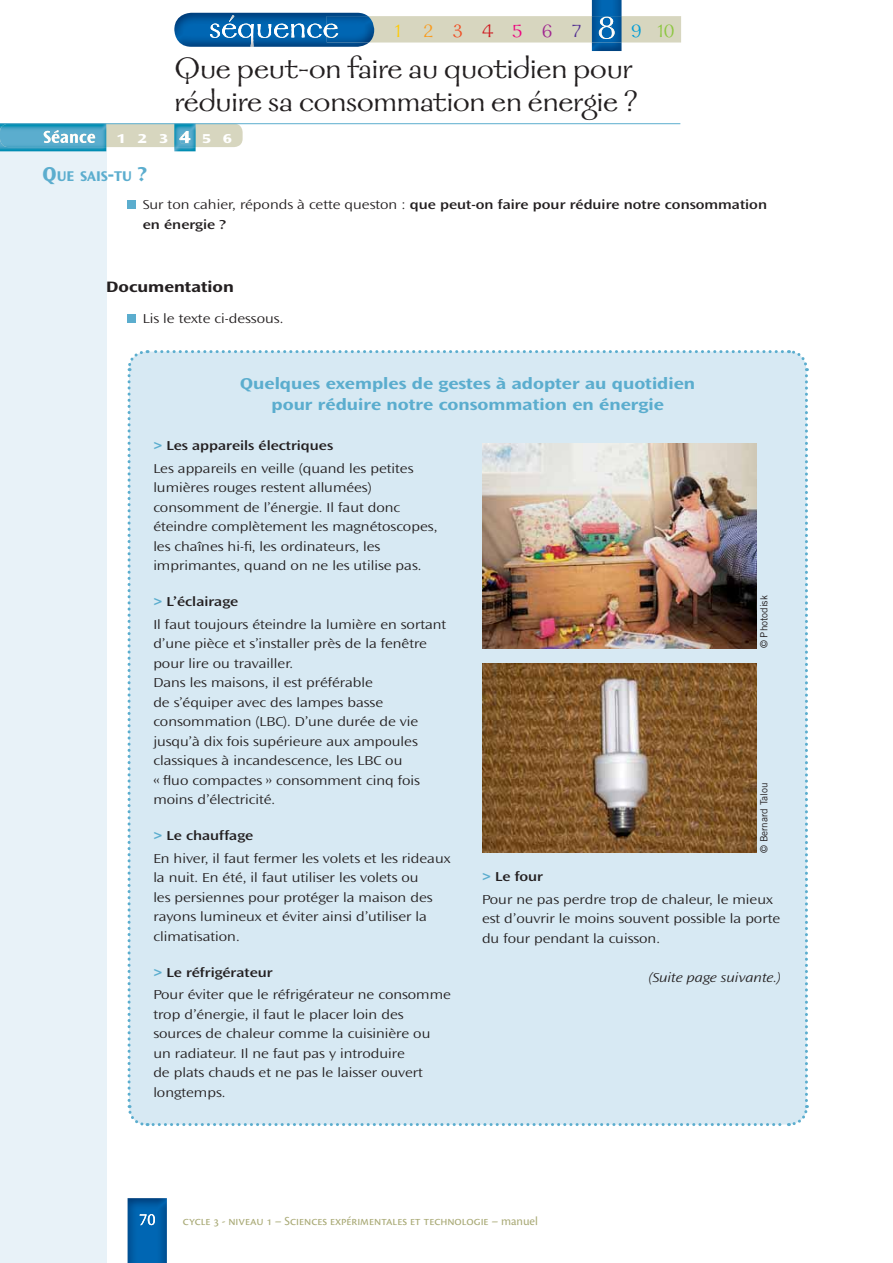
<style>
.page{position:relative;width:893px;height:1263px;background:#fff}
.page>*{position:absolute;margin:0;border:0;box-sizing:border-box;transform-origin:0 0}
.t1{font:33px/33px "Galahad Std";color:#231f20}
.t2{font:21px "Galahad Std";letter-spacing:.94em;color:#8cc63f}
.t3{font:700 expanded 16.5px/21px "Ocean Sans Std";color:#5badce;text-align:center}
.t4{font:700 expanded 15.75px "Ocean Sans Std";color:#231f20}
.t5{font:700 semi-expanded 14.7px "Ocean Sans Std";color:#5badce}
.t6{font:300 expanded 13.5px/19.5px "Ocean Sans Std";color:#231f20}
.t7{font:600 expanded 13.5px/19.5px "Ocean Sans Std";color:#231f20}
.t8{font:italic 300 expanded 13.5px "Ocean Sans Std";color:#231f20}
.t9{font:800 expanded 13.5px "Ocean Sans Std";letter-spacing:.91em;color:#fff}
.t10{font:12.75px "Cronos Pro";color:#aaab78}
.t11{font:9.9px "Trade Gothic LT Std";color:#231f20}
.s1{color:#ffcb04}
.s2{color:#f99b1c}
.s3{color:#f04e23}
.s4{color:#ce171e}
.s5{color:#ed017e}
.s6{color:#9f248f}
.s7{color:#522e91}
.s8{color:#0066b3}
.s9{color:#009cd7}
.s10{font-size:21px}
.s11{font-weight:300}
.s12{font-weight:700;color:#5badce}
.s13{font-weight:600}
</style>
<div class="page">
<img style="left:174px;top:13px;width:194px;height:34px">
<img style="left:238px;top:24px;width:16px;height:23px">
<img style="left:258px;top:24px;width:13px;height:14px">
<img style="left:274px;top:24px;width:15px;height:14px">
<img style="left:222px;top:24px;width:15px;height:14px">
<img style="left:210px;top:24px;width:10px;height:14px">
<img style="left:307px;top:24px;width:15px;height:14px">
<img style="left:291px;top:24px;width:14px;height:14px">
<svg style="left:225px;top:15px;width:9px;height:13px"></svg>
<img style="left:592px;top:0;width:29px;height:51px">
<svg style="left:324px;top:16px;width:357px;height:27px;background:#aec0bc"></svg>
<img style="left:128px;top:1198px;width:39px;height:65px">
<svg style="left:140px;top:1214px;width:15px;height:11px"></svg>
<div style="left:0;top:133px;width:106px;height:1130px;background:#e8f2f8"></div>
<div style="left:0;top:124px;width:243px;height:23px;background:#d7d6bf;border-radius:9px"></div>
<img style="left:0;top:147px;width:106px;height:4px">
<img style="left:0;top:124px;width:106px;height:23px">
<svg style="left:44px;top:130px;width:51px;height:13px"></svg>
<img style="left:174px;top:147px;width:22px;height:4px">
<img style="left:174px;top:124px;width:22px;height:23px">
<svg style="left:179px;top:131px;width:11px;height:12px"></svg>
<hr style="left:0;top:123px;width:680px;height:1px;background:#5badce">
<div style="left:128px;top:201px;width:8px;height:8px;background:#5badce"></div>
<div style="left:128px;top:314px;width:8px;height:9px;background:#5badce"></div>
<div style="left:127px;top:350px;width:682px;height:777px;background:#d7e9f3"></div>
<img style="left:483px;top:444px;width:273px;height:205px">
<img style="left:483px;top:663px;width:273px;height:190px">
<h2 class="t2" style="left:395px;top:22px;width:281px"><span class="s1">1</span><span class="s2">2</span><span class="s3">3</span><span class="s4">4</span><span class="s5">5</span><span class="s6">6</span><span class="s7">7</span><span class="s8">8</span><span class="s9">9</span>10</h2>
<h1 class="t1" style="left:174px;top:53px;width:465px">Que peut-on faire au quotidien pour réduire sa consommation en énergie ?</h1>
<p class="t9" style="left:117px;top:131px;width:117px">123456</p>
<p class="t5" style="left:43px;top:167px;width:106px"><span class="s10">Q</span>UE SAIS<span class="s10">-</span>TU <span class="s10">?</span></p>
<p class="t7" style="left:143px;top:195px;width:626px"><span class="s11">Sur ton cahier, réponds à cette queston :</span> que peut-on faire pour réduire notre consommation en énergie ?</p>
<p class="t4" style="left:106px;top:279px;width:129px">Documentation</p>
<p class="t6" style="left:143px;top:309px;width:142px">Lis le texte ci-dessous.</p>
<p class="t3" style="left:240px;top:373px;width:456px">Quelques exemples de gestes à adopter au quotidien pour réduire notre consommation en énergie</p>
<p class="t6" style="left:153px;top:435px;width:262px;line-height:22.5px"><span class="s12">&gt;</span> <span class="s13">Les appareils électriques<br></span>Les appareils en veille (quand les petites</p>
<p class="t6" style="left:153px;top:478px;width:286px">lumières rouges restent allumées) consomment de l’énergie. Il faut donc éteindre complètement les magnétoscopes, les chaînes hi-fi, les ordinateurs, les imprimantes, quand on ne les utilise pas.</p>
<p class="t6" style="left:153px;top:591px;width:294px;line-height:22.5px"><span class="s12">&gt;</span> <span class="s13">L’éclairage<br></span>Il faut toujours éteindre la lumière en sortant</p>
<p class="t6" style="left:153px;top:634px;width:275px">d’une pièce et s’installer près de la fenêtre pour lire ou travailler.<br>Dans les maisons, il est préférable<br>de s’équiper avec des lampes basse consommation (LBC). D’une durée de vie jusqu’à dix fois supérieure aux ampoules classiques à incandescence, les LBC ou<br>« fluo compactes » consomment cinq fois moins d’électricité.</p>
<p class="t6" style="left:153px;top:825px;width:299px;line-height:22.5px"><span class="s12">&gt;</span> <span class="s13">Le chauffage<br></span>En hiver, il faut fermer les volets et les rideaux</p>
<p class="t6" style="left:153px;top:868px;width:281px">la nuit. En été, il faut utiliser les volets ou les persiennes pour protéger la maison des rayons lumineux et éviter ainsi d’utiliser la climatisation.</p>
<p class="t6" style="left:153px;top:961px;width:299px;line-height:22.5px"><span class="s12">&gt;</span> <span class="s13">Le réfrigérateur<br></span>Pour éviter que le réfrigérateur ne consomme</p>
<p class="t6" style="left:153px;top:1005px;width:279px">trop d’énergie, il faut le placer loin des sources de chaleur comme la cuisinière ou un radiateur. Il ne faut pas y introduire<br>de plats chauds et ne pas le laisser ouvert longtemps.</p>
<p class="t11" style="left:758px;top:648px;width:55px;rotate:-90deg">© Photodisk</p>
<p class="t11" style="left:758px;top:853px;width:72px;rotate:-90deg">© Bernard Talou</p>
<p class="t6" style="left:482px;top:866px;width:292px;line-height:22.5px"><span class="s12">&gt;</span> <span class="s13">Le four<br></span>Pour ne pas perdre trop de chaleur, le mieux</p>
<p class="t6" style="left:482px;top:910px;width:300px">est d’ouvrir le moins souvent possible la porte du four pendant la cuisson.</p>
<p class="t8" style="left:648px;top:971px;width:134px">(Suite page suivante.)</p>
<p class="t10" style="left:183px;top:1213px;width:356px">cycle - niveau – Sciences expérimentales et technologie – manuel</p>
</div>
